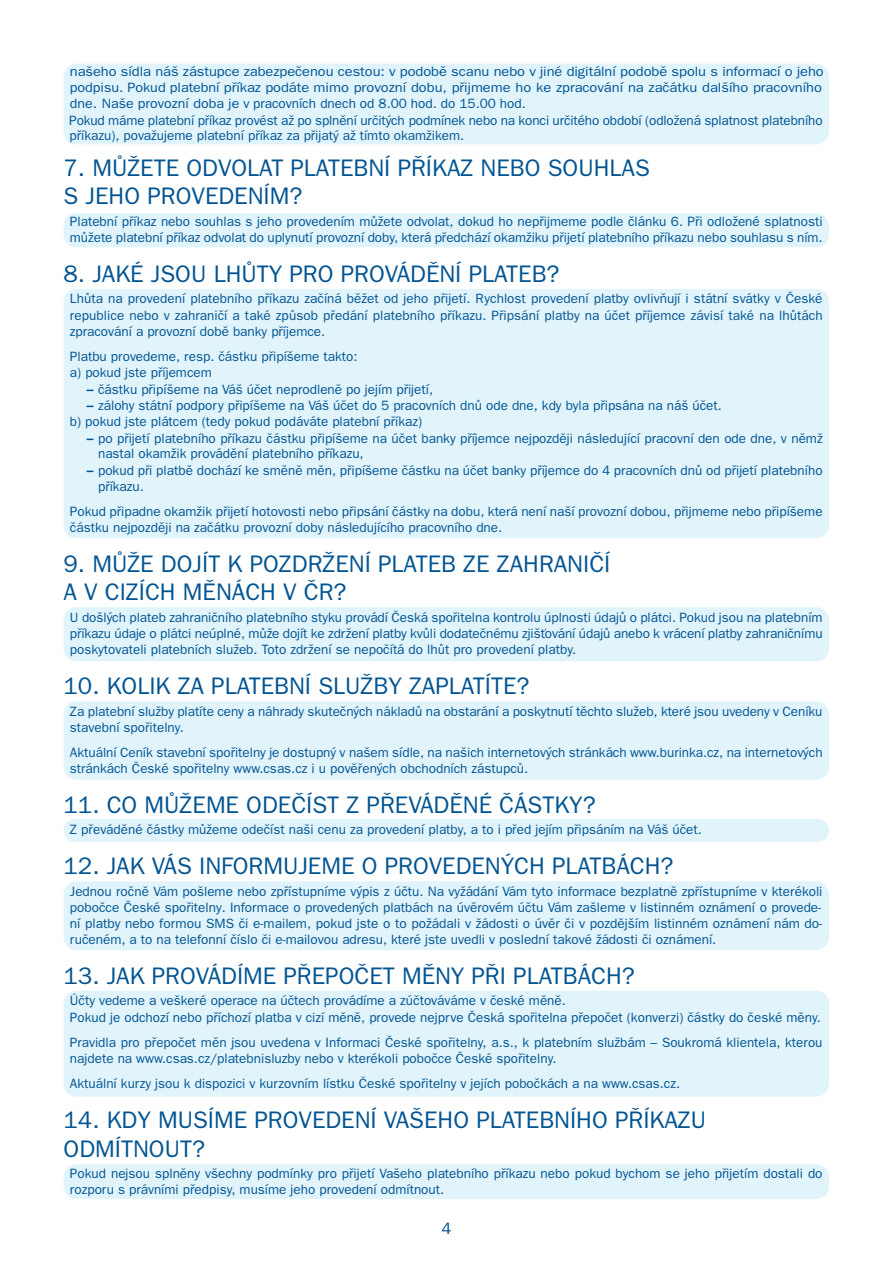
<style>
.page{position:relative;width:893px;height:1263px;background:#fff}
.page>*{position:absolute;margin:0;border:0;box-sizing:border-box;transform-origin:0 0}
.t1{font:24px/28.8px "Franklin Gothic CE";color:#005492}
.t2{font:16.5px "Franklin Gothic CE";color:#005492}
.t3{font:13.5px/16.2px "Franklin Gothic CE";color:#005492}
.t4{font:13.5px/16px "Franklin Gothic CE";color:#005492;scale:1.08 1}
.s1{font-family:"Myriad Pro";font-weight:900}
</style>
<div class="page">
<div style="left:64px;top:64px;width:765px;height:80px;background:#e1f4fc;border-radius:13px"></div>
<div style="left:64px;top:213px;width:765px;height:34px;background:#e1f4fc;border-radius:13px"></div>
<div style="left:64px;top:289px;width:765px;height:249px;background:#e1f4fc;border-radius:13px"></div>
<div style="left:64px;top:607px;width:765px;height:54px;background:#e1f4fc;border-radius:13px"></div>
<div style="left:64px;top:701px;width:765px;height:79px;background:#e1f4fc;border-radius:13px"></div>
<div style="left:64px;top:819px;width:765px;height:23px;background:#e1f4fc;border-radius:12px"></div>
<div style="left:64px;top:881px;width:765px;height:69px;background:#e1f4fc;border-radius:13px"></div>
<div style="left:64px;top:991px;width:765px;height:106px;background:#e1f4fc;border-radius:13px"></div>
<div style="left:64px;top:1164px;width:765px;height:35px;background:#e1f4fc;border-radius:13px"></div>
<p class="t4" style="left:70px;top:65px;width:700px">našeho sídla náš zástupce zabezpečenou cestou: v podobě scanu nebo v jiné digitální podobě spolu s informací o jeho podpisu. Pokud platební příkaz podáte mimo provozní dobu, přijmeme ho ke zpracování na začátku dalšího pracovního dne. Naše provozní doba je v pracovních dnech od 8.00 hod. do 15.00 hod.</p>
<p class="t3" style="left:69px;top:115px;width:755px;line-height:14.7px">Pokud máme platební příkaz provést až po splnění určitých podmínek nebo na konci určitého období (odložená splatnost platebního příkazu), považujeme platební příkaz za přijatý až tímto okamžikem.</p>
<h1 class="t1" style="left:64px;top:155px;width:588px">7. MŮŽETE ODVOLAT PLATEBNÍ PŘÍKAZ NEBO SOUHLAS<br>S JEHO PROVEDENÍM?</h1>
<p class="t3" style="left:70px;top:215px;width:754px">Platební příkaz nebo souhlas s jeho provedením můžete odvolat, dokud ho nepřijmeme podle článku 6. Při odložené splatnosti můžete platební příkaz odvolat do uplynutí provozní doby, která předchází okamžiku přijetí platebního příkazu nebo souhlasu s ním.</p>
<h1 class="t1" style="left:64px;top:261px;width:497px">8. JAKÉ JSOU LHŮTY PRO PROVÁDĚNÍ PLATEB?</h1>
<p class="t3" style="left:70px;top:292px;width:754px;text-align:justify">Lhůta na provedení platebního příkazu začíná běžet od jeho přijetí. Rychlost provedení platby ovlivňují i státní svátky v České republice nebo v zahraničí a také způsob předání platebního příkazu. Připsání platby na účet příjemce závisí také na lhůtách zpracování a provozní době banky příjemce.</p>
<p class="t3" style="left:70px;top:350px;width:289px">Platbu provedeme, resp. částku připíšeme takto: a) pokud jste příjemcem</p>
<p class="t3" style="left:86px;top:383px;width:349px"><span class="s1">−</span> částku připíšeme na Váš účet neprodleně po jejím přijetí,</p>
<p class="t3" style="left:86px;top:399px;width:637px"><span class="s1">−</span> zálohy státní podpory připíšeme na Váš účet do 5 pracovních dnů ode dne, kdy byla připsána na náš účet.</p>
<p class="t3" style="left:70px;top:414px;width:354px">b) pokud jste plátcem (tedy pokud podáváte platební příkaz)</p>
<p class="t3" style="left:98px;top:432px;width:726px;line-height:15.3px;text-indent:-12px"><span class="s1">−</span> po přijetí platebního příkazu částku připíšeme na účet banky příjemce nejpozději následující pracovní den ode dne, v němž nastal okamžik provádění platebního příkazu,</p>
<p class="t3" style="left:98px;top:464px;width:726px;line-height:15.3px;text-indent:-12px"><span class="s1">−</span> pokud při platbě dochází ke směně měn, připíšeme částku na účet banky příjemce do 4 pracovních dnů od přijetí platebního příkazu.</p>
<p class="t3" style="left:70px;top:504px;width:754px">Pokud připadne okamžik přijetí hotovosti nebo připsání částky na dobu, která není naší provozní dobou, přijmeme nebo připíšeme částku nejpozději na začátku provozní doby následujícího pracovního dne.</p>
<h1 class="t1" style="left:64px;top:551px;width:548px">9. MŮŽE DOJÍT K POZDRŽENÍ PLATEB ZE ZAHRANIČÍ<br>A V CIZÍCH MĚNÁCH V ČR?</h1>
<p class="t3" style="left:70px;top:611px;width:754px;text-align:justify">U došlých plateb zahraničního platebního styku provádí Česká spořitelna kontrolu úplnosti údajů o plátci. Pokud jsou na platebním příkazu údaje o plátci neúplné, může dojít ke zdržení platby kvůli dodatečnému zjišťování údajů anebo k vrácení platby zahraničnímu poskytovateli platebních služeb. Toto zdržení se nepočítá do lhůt pro provedení platby.</p>
<h1 class="t1" style="left:64px;top:674px;width:467px">10. KOLIK ZA PLATEBNÍ SLUŽBY ZAPLATÍTE?</h1>
<p class="t3" style="left:70px;top:704px;width:754px">Za platební služby platíte ceny a náhrady skutečných nákladů na obstarání a poskytnutí těchto služeb, které jsou uvedeny v Ceníku stavební spořitelny.</p>
<p class="t3" style="left:70px;top:746px;width:754px">Aktuální Ceník stavební spořitelny je dostupný v našem sídle, na našich internetových stránkách www.burinka.cz, na internetových stránkách České spořitelny www.csas.cz i u pověřených obchodních zástupců.</p>
<h1 class="t1" style="left:64px;top:792px;width:534px">11. CO MŮŽEME ODEČÍST Z PŘEVÁDĚNÉ ČÁSTKY?</h1>
<p class="t3" style="left:70px;top:823px;width:633px">Z převáděné částky můžeme odečíst naši cenu za provedení platby, a to i před jejím připsáním na Váš účet.</p>
<h1 class="t1" style="left:64px;top:854px;width:611px">12. JAK VÁS INFORMUJEME O PROVEDENÝCH PLATBÁCH?</h1>
<p class="t3" style="left:70px;top:884px;width:754px;text-align:justify">Jednou ročně Vám pošleme nebo zpřístupníme výpis z účtu. Na vyžádání Vám tyto informace bezplatně zpřístupníme v kterékoli pobočce České spořitelny. Informace o provedených platbách na úvěrovém účtu Vám zašleme v listinném oznámení o provede&shy;ní platby nebo formou SMS či e-mailem, pokud jste o to požádali v žádosti o úvěr či v pozdějším listinném oznámení nám do&shy;ručeném, a to na telefonní číslo či e-mailovou adresu, které jste uvedli v poslední takové žádosti či oznámení.</p>
<h1 class="t1" style="left:64px;top:963px;width:573px">13. JAK PROVÁDÍME PŘEPOČET MĚNY PŘI PLATBÁCH?</h1>
<p class="t3" style="left:70px;top:994px;width:752px">Účty vedeme a veškeré operace na účtech provádíme a zúčtováváme v české měně.<br>Pokud je odchozí nebo příchozí platba v cizí měně, provede nejprve Česká spořitelna přepočet (konverzi) částky do české měny.</p>
<p class="t3" style="left:70px;top:1035px;width:754px">Pravidla pro přepočet měn jsou uvedena v Informaci České spořitelny, a.s., k platebním službám – Soukromá klientela, kterou najdete na www.csas.cz/platebnisluzby nebo v kterékoli pobočce České spořitelny.</p>
<p class="t3" style="left:70px;top:1077px;width:612px">Aktuální kurzy jsou k dispozici v kurzovním lístku České spořitelny v jejích pobočkách a na www.csas.cz.</p>
<h1 class="t1" style="left:64px;top:1107px;width:644px">14. KDY MUSÍME PROVEDENÍ VAŠEHO PLATEBNÍHO PŘÍKAZU<br>ODMÍTNOUT?</h1>
<p class="t3" style="left:70px;top:1167px;width:754px">Pokud nejsou splněny všechny podmínky pro přijetí Vašeho platebního příkazu nebo pokud bychom se jeho přijetím dostali do rozporu s právními předpisy, musíme jeho provedení odmítnout.</p>
<p class="t2" style="left:441px;top:1222px;width:11px">4</p>
</div>
